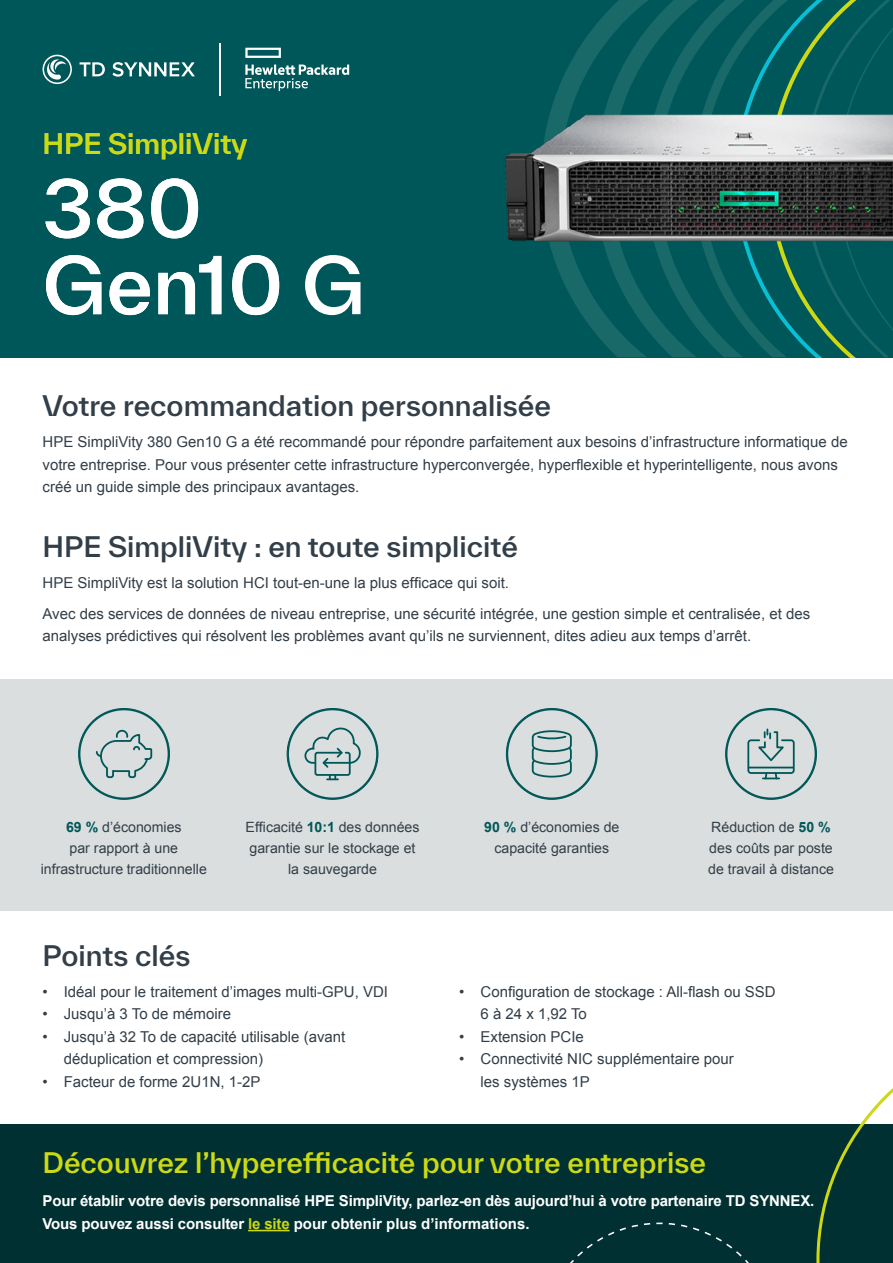
<style>
.page{position:relative;width:893px;height:1263px;background:#fff}
.page>*{position:absolute;margin:0;border:0;box-sizing:border-box;transform-origin:0 0}
.t1{font:500 76.65px/76.7px "TWK Everett";color:#fff}
.t2{font:500 27.3px "TWK Everett";color:#323e48}
.t3{font:500 27.3px "TWK Everett";color:#ccd914}
.t4{font:15px/22.5px "Arial";color:#323e48}
.t5{font:700 15px/22.5px "Arial";letter-spacing:-.01em;color:#fff}
.t6{font:14.1px/21.1px "Arial";color:#323e48;text-align:center}
.s1{font-weight:700;color:#005758}
.s2{color:#ccd914}
</style>
<div class="page">
<div style="left:0;top:0;width:893px;height:357px;background:#005759"></div>
<svg style="left:553px;top:0;width:340px;height:357px"></svg>
<img style="left:505px;top:93px;width:388px;height:162px">
<svg style="left:43px;top:55px;width:29px;height:29px"></svg>
<svg style="left:80px;top:62px;width:25px;height:14px"></svg>
<svg style="left:112px;top:62px;width:83px;height:15px"></svg>
<svg style="left:245px;top:48px;width:104px;height:43px"></svg>
<hr style="left:220px;top:44px;width:1px;height:52px;background:#fff">
<div style="left:0;top:679px;width:893px;height:231px;background:#dadede"></div>
<div style="left:0;top:1125px;width:893px;height:138px;background:#003031"></div>
<hr style="left:248px;top:1230px;width:42px;height:1px;background:#ccd914">
<div style="left:79px;top:708px;width:90px;height:91px;border:2px solid #005758;border-radius:50%"></div>
<svg style="left:95px;top:729px;width:58px;height:71px"></svg>
<div style="left:506px;top:708px;width:91px;height:91px;border:2px solid #005758;border-radius:50%"></div>
<svg style="left:531px;top:730px;width:41px;height:48px"></svg>
<div style="left:726px;top:708px;width:90px;height:91px;border:2px solid #005758;border-radius:50%"></div>
<svg style="left:763px;top:774px;width:16px;height:6px"></svg>
<div style="left:747px;top:739px;width:48px;height:35px;border:2px solid #005758;border-radius:3px"></div>
<hr style="left:748px;top:767px;width:46px;height:1px;background:#005758">
<svg style="left:755px;top:729px;width:32px;height:33px"></svg>
<div style="left:287px;top:708px;width:91px;height:91px;border:2px solid #005758;border-radius:50%"></div>
<svg style="left:304px;top:727px;width:57px;height:53px"></svg>
<svg style="left:816px;top:1088px;width:77px;height:175px"></svg>
<svg style="left:570px;top:1222px;width:179px;height:41px"></svg>
<p class="t3" style="left:43px;top:125px;width:206px">HPE SimpliVity</p>
<p class="t1" style="left:43px;top:169px;width:325px">380<br>Gen10 G</p>
<p class="t2" style="left:43px;top:387px;width:510px">Votre recommandation personnalisée</p>
<p class="t4" style="left:43px;top:431px;width:807px">HPE SimpliVity 380 Gen10 G a été recommandé pour répondre parfaitement aux besoins d’infrastructure informatique de votre entreprise. Pour vous présenter cette infrastructure hyperconvergée, hyperflexible et hyperintelligente, nous avons créé un guide simple des principaux avantages.</p>
<p class="t2" style="left:43px;top:527px;width:477px">HPE SimpliVity : en toute simplicité</p>
<p class="t4" style="left:43px;top:571px;width:468px">HPE SimpliVity est la solution HCI tout-en-une la plus efficace qui soit.</p>
<p class="t4" style="left:43px;top:602px;width:769px">Avec des services de données de niveau entreprise, une sécurité intégrée, une gestion simple et centralisée, et des analyses prédictives qui résolvent les problèmes avant qu’ils ne surviennent, dites adieu aux temps d’arrêt.</p>
<p class="t6" style="left:246px;top:816px;width:175px">Efficacité <span class="s1">10:1</span> des données garantie sur le stockage et la sauvegarde</p>
<p class="t6" style="left:41px;top:816px;width:168px"><span class="s1">69 %</span> d’économies<br>par rapport à une infrastructure traditionnelle</p>
<p class="t6" style="left:484px;top:816px;width:137px"><span class="s1">90 %</span> d’économies de capacité garanties</p>
<p class="t6" style="left:708px;top:816px;width:127px;text-align:left">Réduction de <span class="s1">50 % </span>des coûts par poste de travail à distance</p>
<p class="t2" style="left:43px;top:936px;width:149px">Points clés</p>
<p class="t4" style="left:43px;top:980px;width:347px">• Idéal pour le traitement d’images multi-GPU, VDI</p>
<p class="t4" style="left:43px;top:1003px;width:190px">• Jusqu’à 3 To de mémoire</p>
<p class="t4" style="left:64px;top:1025px;width:283px;text-indent:-21px">• Jusqu’à 32 To de capacité utilisable (avant déduplication et compression)</p>
<p class="t4" style="left:43px;top:1070px;width:219px">• Facteur de forme 2U1N, 1-2P</p>
<p class="t4" style="left:480px;top:980px;width:297px;text-indent:-21px">• Configuration de stockage : All-flash ou SSD<br>6 à 24 x 1,92 To</p>
<p class="t4" style="left:459px;top:1025px;width:126px">• Extension PCIe</p>
<p class="t4" style="left:480px;top:1048px;width:255px;text-indent:-21px">• Connectivité NIC supplémentaire pour les systèmes 1P</p>
<p class="t3" style="left:43px;top:1144px;width:665px">Découvrez l’hyperefficacité pour votre entreprise</p>
<p class="t5" style="left:43px;top:1190px;width:773px">Pour établir votre devis personnalisé HPE SimpliVity, parlez-en dès aujourd’hui à votre partenaire TD SYNNEX.<br>Vous pouvez aussi consulter <span class="s2">le site</span> pour obtenir plus d’informations.</p>
</div>
